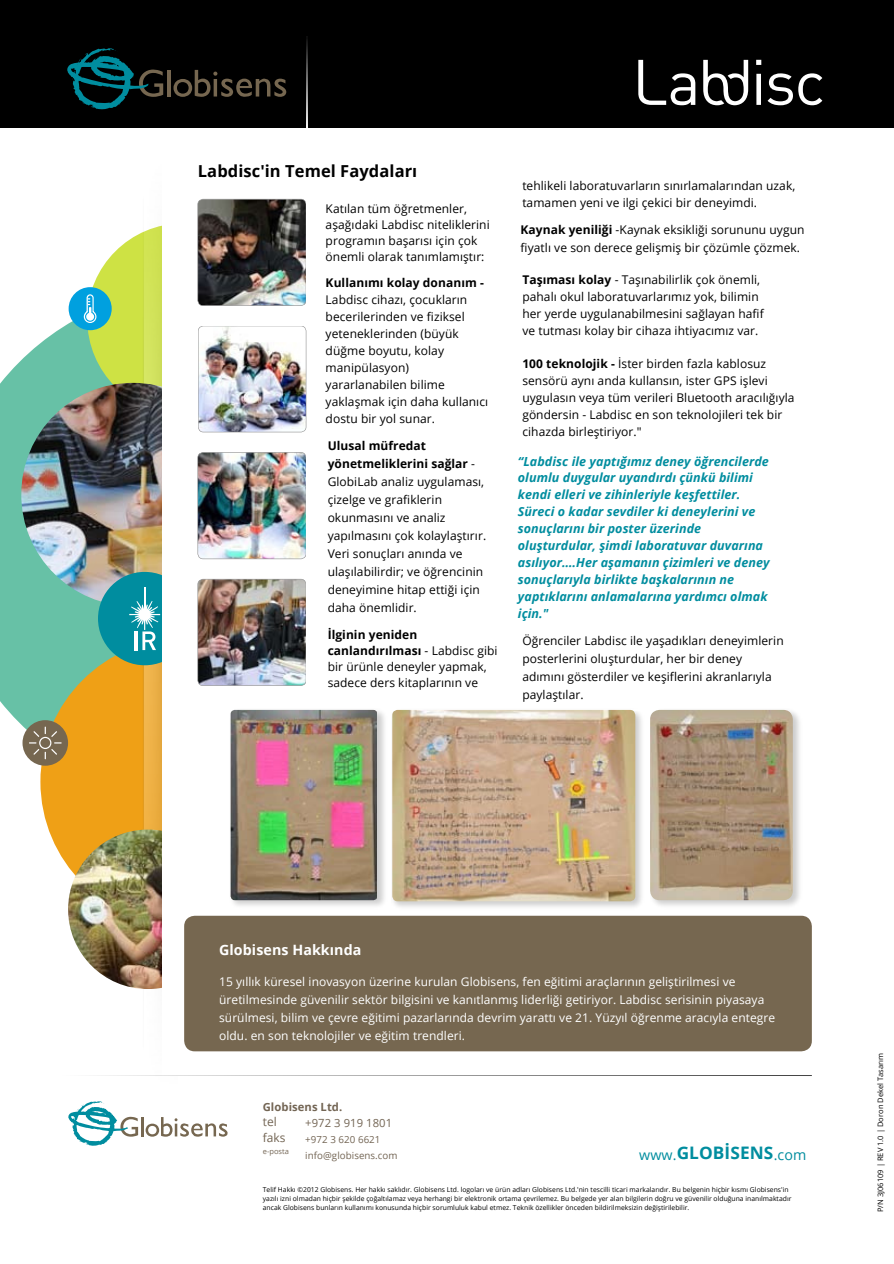
<style>
.page{position:relative;width:894px;height:1264px;background:#fff}
.page>*{position:absolute;margin:0;border:0;box-sizing:border-box;transform-origin:0 0}
.t1{font:700 17.25px "Open Sans";letter-spacing:.005em;color:#008d9f}
.t2{font:700 16.5px "Open Sans";letter-spacing:.005em;color:#000}
.t3{font:700 14.25px "Open Sans";letter-spacing:.005em;color:#fff}
.t4{font:14.25px "Open Sans";letter-spacing:.005em;color:#008d9f}
.t5{font:italic 700 12.45px/16.8px "Open Sans";letter-spacing:.005em;color:#008d9f}
.t6{font:12px/17px "Open Sans";letter-spacing:.005em;color:#000}
.t7{font:12px/18px "Open Sans";letter-spacing:.005em;color:#fff}
.t8{font:12px/15.8px "Open Sans";letter-spacing:.005em;color:#736554}
.t9{font:700 11.25px "Open Sans";letter-spacing:.005em;color:#736554}
.t10{font:11.25px "Open Sans";letter-spacing:.005em;color:#736554}
.t11{font:9.75px/15.8px "Open Sans";letter-spacing:.005em;color:#736554}
.t12{font:7.5px "Open Sans";letter-spacing:.005em;color:#000}
.t13{font:7.5px "Open Sans";letter-spacing:.005em;color:#736554}
.t14{font:6.75px/9px "Open Sans";letter-spacing:.005em;color:#000}
.s1{font-weight:700}
</style>
<div class="page">
<svg style="left:68px;top:1101px;width:159px;height:44px"></svg>
<svg style="left:0;top:287px;width:115px;height:479px;fill:#67c1a6"></svg>
<div style="left:87px;top:223px;width:192px;height:192px;background:#cee244;border-radius:50%"></div>
<div style="left:40px;top:638px;width:287px;height:287px;background:#efa016;border-radius:50%"></div>
<div style="left:0;top:0;width:893px;height:128px;background:#000"></div>
<hr style="left:167px;top:70px;width:4px;height:26px;background:#766750">
<svg style="left:173px;top:70px;width:113px;height:27px"></svg>
<svg style="left:67px;top:48px;width:96px;height:62px"></svg>
<img style="left:306px;top:36px;width:1px;height:92px">
<div style="left:22px;top:720px;width:46px;height:45px;background:#766750;border-radius:50%"></div>
<svg style="left:29px;top:726px;width:33px;height:33px"></svg>
<div style="left:69px;top:287px;width:43px;height:43px;background:#00a0df;border-radius:50%"></div>
<svg style="left:84px;top:294px;width:12px;height:29px"></svg>
<svg style="left:638px;top:60px;width:57px;height:45px"></svg>
<svg style="left:756px;top:60px;width:5px;height:45px"></svg>
<svg style="left:767px;top:73px;width:25px;height:32px"></svg>
<svg style="left:798px;top:73px;width:24px;height:32px"></svg>
<svg style="left:703px;top:60px;width:45px;height:45px"></svg>
<img style="left:143px;top:225px;width:20px;height:764px">
<img style="left:68px;top:829px;width:95px;height:159px">
<img style="left:21px;top:383px;width:223px;height:222px;border-radius:50%">
<div style="left:98px;top:572px;width:93px;height:93px;background:#008d9f;border-radius:50%"></div>
<hr style="left:144px;top:587px;width:1px;height:30px;background:#fff">
<svg style="left:129px;top:599px;width:31px;height:51px"></svg>
<div style="left:163px;top:150px;width:648px;height:925px;background:#fff"></div>
<svg style="left:101px;top:1075px;width:710px;height:1px"></svg>
<div style="left:184px;top:915px;width:627px;height:136px;background:#766750;border-radius:11px"></div>
<img style="left:198px;top:326px;width:108px;height:106px">
<img style="left:197px;top:452px;width:109px;height:107px">
<img style="left:197px;top:579px;width:109px;height:107px">
<img style="left:197px;top:199px;width:109px;height:107px">
<img style="left:230px;top:710px;width:147px;height:190px;border-radius:4px">
<img style="left:392px;top:709px;width:250px;height:198px">
<img style="left:392px;top:710px;width:243px;height:191px;border-radius:5px">
<img style="left:650px;top:709px;width:150px;height:197px">
<img style="left:650px;top:710px;width:142px;height:190px;border-radius:9px">
<h6 class="t2" style="left:198px;top:159px;width:221px">Labdisc'in Temel Faydaları</h6>
<p class="t6" style="left:325px;top:200px;width:165px;line-height:16px">Katılan tüm öğretmenler, aşağıdaki Labdisc niteliklerini programın başarısı için çok önemli olarak tanımlamıştır:</p>
<h6 class="t6" style="left:325px;top:274px;width:164px"><span class="s1">Kullanımı kolay donanım -<br></span>Labdisc cihazı, çocukların becerilerinden ve fiziksel yeteneklerinden (büyük düğme boyutu, kolay manipülasyon) yararlanabilen bilime yaklaşmak için daha kullanıcı dostu bir yol sunar.</h6>
<h6 class="t6" style="left:327px;top:436px;width:160px;line-height:18px"><span class="s1">Ulusal müfredat yönetmeliklerini sağlar</span> -<br>GlobiLab analiz uygulaması, çizelge ve grafiklerin okunmasını ve analiz yapılmasını çok kolaylaştırır.<br>Veri sonuçları anında ve ulaşılabilirdir; ve öğrencinin deneyimine hitap ettiği için daha önemlidir.</h6>
<p class="t6" style="left:327px;top:626px;width:171px;line-height:16px"><span class="s1">İlginin yeniden canlandırılması</span> - Labdisc gibi bir ürünle deneyler yapmak, sadece ders kitaplarının ve</p>
<p class="t6" style="left:522px;top:177px;width:274px">tehlikeli laboratuvarların sınırlamalarından uzak, tamamen yeni ve ilgi çekici bir deneyimdi.</p>
<p class="t6" style="left:520px;top:220px;width:285px;line-height:18px"><span class="s1">Kaynak yeniliği</span> -Kaynak eksikliği sorununu uygun fiyatlı ve son derece gelişmiş bir çözümle çözmek.</p>
<p class="t6" style="left:522px;top:270px;width:243px"><span class="s1">Taşıması kolay</span> - Taşınabilirlik çok önemli, pahalı okul laboratuvarlarımız yok, bilimin her yerde uygulanabilmesini sağlayan hafif ve tutması kolay bir cihaza ihtiyacımız var.</p>
<p class="t6" style="left:522px;top:355px;width:273px"><span class="s1">100 teknolojik -</span> İster birden fazla kablosuz sensörü aynı anda kullansın, ister GPS işlevi uygulasın veya tüm verileri Bluetooth aracılığıyla göndersin - Labdisc en son teknolojileri tek bir cihazda birleştiriyor."</p>
<p class="t5" style="left:518px;top:452px;width:253px">“Labdisc ile yaptığımız deney öğrencilerde olumlu duygular uyandırdı çünkü bilimi kendi elleri ve zihinleriyle keşfettiler.<br>Süreci o kadar sevdiler ki deneylerini ve sonuçlarını bir poster üzerinde oluşturdular, şimdi laboratuvar duvarına asılıyor….Her aşamanın çizimleri ve deney sonuçlarıyla birlikte başkalarının ne yaptıklarını anlamalarına yardımcı olmak için."</p>
<h5 class="t6" style="left:522px;top:631px;width:263px;line-height:18px">Öğrenciler Labdisc ile yaşadıkları deneyimlerin posterlerini oluşturdular, her bir deney adımını gösterdiler ve keşiflerini akranlarıyla paylaştılar.</h5>
<p class="t3" style="left:219px;top:940px;width:144px">Globisens Hakkında</p>
<p class="t7" style="left:219px;top:972px;width:557px">15 yıllık küresel inovasyon üzerine kurulan Globisens, fen eğitimi araçlarının geliştirilmesi ve üretilmesinde güvenilir sektör bilgisini ve kanıtlanmış liderliği getiriyor. Labdisc serisinin piyasaya sürülmesi, bilim ve çevre eğitimi pazarlarında devrim yarattı ve 21. Yüzyıl öğrenme aracıyla entegre oldu. en son teknolojiler ve eğitim trendleri.</p>
<p class="t9" style="left:263px;top:1098px;width:81px">Globisens Ltd.</p>
<p class="t10" style="left:305px;top:1115px;width:88px">+972 3 919 1801</p>
<p class="t8" style="left:263px;top:1113px;width:24px">tel faks</p>
<p class="t13" style="left:263px;top:1146px;width:28px">e-posta</p>
<h6 class="t11" style="left:305px;top:1131px;width:94px">+972 3 620 6621 info@globisens.com</h6>
<p class="t1" style="left:676px;top:1140px;width:98px">GLOBİSENS</p>
<h6 class="t14" style="left:263px;top:1184px;width:530px">Telif Hakkı ©2012 Globisens. Her hakkı saklıdır. Globisens Ltd. logoları ve ürün adları Globisens Ltd.'nin tescilli ticari markalarıdır. Bu belgenin hiçbir kısmı Globisens'in yazılı izni olmadan hiçbir şekilde çoğaltılamaz veya herhangi bir elektronik ortama çevrilemez. Bu belgede yer alan bilgilerin doğru ve güvenilir olduğuna inanılmaktadır ancak Globisens bunların kullanımı konusunda hiçbir sorumluluk kabul etmez. Teknik özellikler önceden bildirilmeksizin değiştirilebilir.</h6>
<h3 class="t4" style="left:639px;top:1144px;width:39px">www.</h3>
<h6 class="t4" style="left:773px;top:1144px;width:34px">.com</h6>
<p class="t12" style="left:874px;top:1212px;width:161px;rotate:-90deg">P/N 3J06109 | REV 1.0 | Doron Dekel Tasarım</p>
</div>
